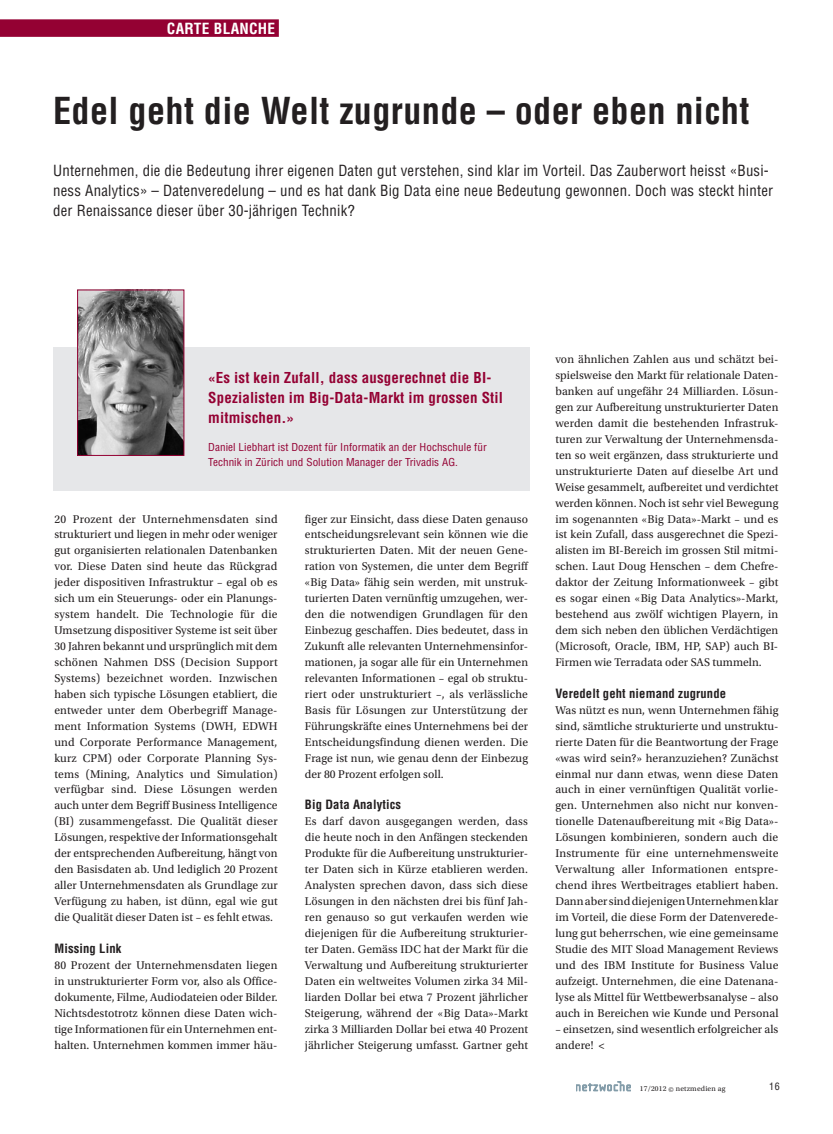
<style>
.page{position:relative;width:833px;height:1134px;background:#fff}
.page>*{position:absolute;margin:0;border:0;box-sizing:border-box;transform-origin:0 0}
._00_Titel_29pt{font:700 condensed 36.25px "Helvetica LT Std";letter-spacing:.01em;color:#231f20}
._00_Lead_12pt{font:condensed 15px/20px "Helvetica LT Std";letter-spacing:.015em;color:#231f20}
.t1{font:700 condensed 15px "Helvetica LT Std";letter-spacing:.02em;color:#fff}
._07_Zitat_Farbe{font:700 condensed 14.75px/20px "Helvetica LT Std";letter-spacing:.01em;color:#940133}
._03_GT_Titel{font:700 condensed 12.5px "Helvetica LT Std";letter-spacing:.01em;color:#231f20}
._01_GT{font:11.88px/16px "Utopia Std";letter-spacing:.005em;color:#231f20;text-align:justify}
._20_Autorenbox_Text{font:condensed 10.75px/14.4px "Helvetica LT Std";letter-spacing:.005em;color:#940133;scale:1.04 1}
.t2{font:condensed 10px "Helvetica LT Std";color:#231f20}
.t3{font:7.5px "Utopia Std";letter-spacing:.025em;color:#231f20}
</style>
<div class="page">
<div style="left:0;top:19px;width:279px;height:18px;background:#940133"></div>
<svg style="left:576px;top:1081px;width:55px;height:10px"></svg>
<div style="left:53px;top:347px;width:476px;height:144px;background:#e6e7e9"></div>
<img style="left:79px;top:292px;width:103px;height:162px">
<div style="left:77px;top:290px;width:107px;height:166px;border:1px solid #940133"></div>
<p class="t1" style="left:167px;top:19px;width:110px">CARTE BLANCHE</p>
<p class="_00_Titel_29pt" style="left:53px;top:88px;width:698px">Edel geht die Welt zugrunde – oder eben nicht</p>
<p class="_00_Lead_12pt" style="left:53px;top:160px;width:721px">Unternehmen, die die Bedeutung ihrer eigenen Daten gut verstehen, sind klar im Vorteil. Das Zauberwort heisst «Busi&shy;ness Analytics» – Datenveredelung – und es hat dank Big Data eine neue Bedeutung gewonnen. Doch was steckt hinter der Renaissance dieser über 30-jährigen Technik?</p>
<p class="_07_Zitat_Farbe" style="left:208px;top:367px;width:296px">«Es ist kein Zufall, dass ausgerechnet die BI-<br>Spezialisten im Big-Data-Markt im grossen Stil mitmischen.»</p>
<p class="_20_Autorenbox_Text" style="left:208px;top:440px;width:269px">Daniel Liebhart ist Dozent für Informatik an der Hochschule für<br>Technik in Zürich und Solution Manager der Trivadis AG.</p>
<p class="_01_GT" style="left:54px;top:511px;width:225px">20 Prozent der Unternehmensdaten sind strukturiert und liegen in mehr oder weniger gut organisierten relationalen Datenbanken vor. Diese Daten sind heute das Rückgrad jeder dispositiven Infrastruktur – egal ob es sich um ein Steuerungs- oder ein Planungs&shy;system handelt. Die Technologie für die Umsetzung dispositiver Systeme ist seit über 30 Jahren bekannt und ursprünglich mit dem schönen Nahmen DSS (Decision Support Systems) bezeichnet worden. Inzwischen haben sich typische Lösungen etabliert, die entweder unter dem Oberbegriff Manage&shy;ment Information Systems (DWH, EDWH und Corporate Performance Management, kurz CPM) oder Corporate Planning Sys&shy;tems (Mining, Analytics und Simulation) verfügbar sind. Diese Lösungen werden auch unter dem Begriff Business Intelligence (BI) zusammengefasst. Die Qualität dieser Lösungen, respektive der Informationsgehalt der entsprechenden Aufbereitung, hängt von den Basisdaten ab. Und lediglich 20 Prozent aller Unternehmensdaten als Grundlage zur Verfügung zu haben, ist dünn, egal wie gut die Qualität dieser Daten ist – es fehlt etwas.</p>
<p class="_03_GT_Titel" style="left:54px;top:940px;width:68px">Missing Link</p>
<p class="_01_GT" style="left:54px;top:957px;width:225px">80 Prozent der Unternehmensdaten liegen in unstrukturierter Form vor, also als Office&shy;dokumente, Filme, Audiodateien oder Bilder.<br>Nichtsdestotrotz können diese Daten wich&shy;tige Informationen für ein Unternehmen ent&shy;halten. Unternehmen kommen immer häu-</p>
<p class="_01_GT" style="left:305px;top:511px;width:225px">figer zur Einsicht, dass diese Daten genauso entscheidungsrelevant sein können wie die strukturierten Daten. Mit der neuen Gene&shy;ration von Systemen, die unter dem Begriff «Big Data» fähig sein werden, mit unstruk&shy;turierten Daten vernünftig umzugehen, wer&shy;den die notwendigen Grundlagen für den Einbezug geschaffen. Dies bedeutet, dass in Zukunft alle relevanten Unternehmensinfor&shy;mationen, ja sogar alle für ein Unternehmen relevanten Informationen – egal ob struktu&shy;riert oder unstrukturiert –, als verlässliche Basis für Lösungen zur Unterstützung der Führungskräfte eines Unternehmens bei der Entscheidungsfindung dienen werden. Die Frage ist nun, wie genau denn der Einbezug der 80 Prozent erfolgen soll.</p>
<p class="_03_GT_Titel" style="left:305px;top:797px;width:98px">Big Data Analytics</p>
<p class="_01_GT" style="left:305px;top:814px;width:225px">Es darf davon ausgegangen werden, dass die heute noch in den Anfängen steckenden Produkte für die Aufbereitung unstrukturier&shy;ter Daten sich in Kürze etablieren werden.<br>Analysten sprechen davon, dass sich diese Lösungen in den nächsten drei bis fünf Jah&shy;ren genauso so gut verkaufen werden wie diejenigen für die Aufbereitung strukturier&shy;ter Daten. Gemäss IDC hat der Markt für die Verwaltung und Aufbereitung strukturierter Daten ein weltweites Volumen zirka 34 Mil&shy;liarden Dollar bei etwa 7 Prozent jährlicher Steigerung, während der «Big Data»-Markt zirka 3 Milliarden Dollar bei etwa 40 Prozent jährlicher Steigerung umfasst. Gartner geht</p>
<p class="_01_GT" style="left:555px;top:351px;width:225px">von ähnlichen Zahlen aus und schätzt bei&shy;spielsweise den Markt für relationale Daten&shy;banken auf ungefähr 24 Milliarden. Lösun&shy;gen zur Aufbereitung unstrukturierter Daten werden damit die bestehenden Infrastruk&shy;turen zur Verwaltung der Unternehmensda&shy;ten so weit ergänzen, dass strukturierte und unstrukturierte Daten auf dieselbe Art und Weise gesammelt, aufbereitet und verdichtet werden können. Noch ist sehr viel Bewegung im sogenannten «Big Data»-Markt – und es ist kein Zufall, dass ausgerechnet die Spezi&shy;alisten im BI-Bereich im grossen Stil mitmi&shy;schen. Laut Doug Henschen – dem Chefre&shy;daktor der Zeitung Informationweek – gibt es sogar einen «Big Data Analytics»-Markt, bestehend aus zwölf wichtigen Playern, in dem sich neben den üblichen Verdächtigen (Microsoft, Oracle, IBM, HP, SAP) auch BI-Firmen wie Terradata oder SAS tummeln.</p>
<p class="_03_GT_Titel" style="left:555px;top:685px;width:172px">Veredelt geht niemand zugrunde</p>
<p class="_01_GT" style="left:555px;top:702px;width:225px">Was nützt es nun, wenn Unternehmen fähig sind, sämtliche strukturierte und unstruktu&shy;rierte Daten für die Beantwortung der Frage «was wird sein?» heranzuziehen? Zunächst einmal nur dann etwas, wenn diese Daten auch in einer vernünftigen Qualität vorlie&shy;gen. Unternehmen also nicht nur konven&shy;tionelle Datenaufbereitung mit «Big Data»- Lösungen kombinieren, sondern auch die Instrumente für eine unternehmensweite Verwaltung aller Informationen entspre&shy;chend ihres Wertbeitrages etabliert haben.<br>Dann aber sind diejenigen Unternehmen klar im Vorteil, die diese Form der Datenverede&shy;lung gut beherrschen, wie eine gemeinsame Studie des MIT Sload Management Reviews und des IBM Institute for Business Value aufzeigt. Unternehmen, die eine Datenana&shy;lyse als Mittel für Wettbewerbsanalyse – also auch in Bereichen wie Kunde und Personal</p>
<p class="_01_GT" style="left:555px;top:1021px;width:224px">– einsetzen, sind wesentlich erfolgreicher als andere! &lt;</p>
<p class="t3" style="left:640px;top:1084px;width:87px">17/2012 © netzmedien ag</p>
<p class="t2" style="left:769px;top:1080px;width:12px">16</p>
</div>
